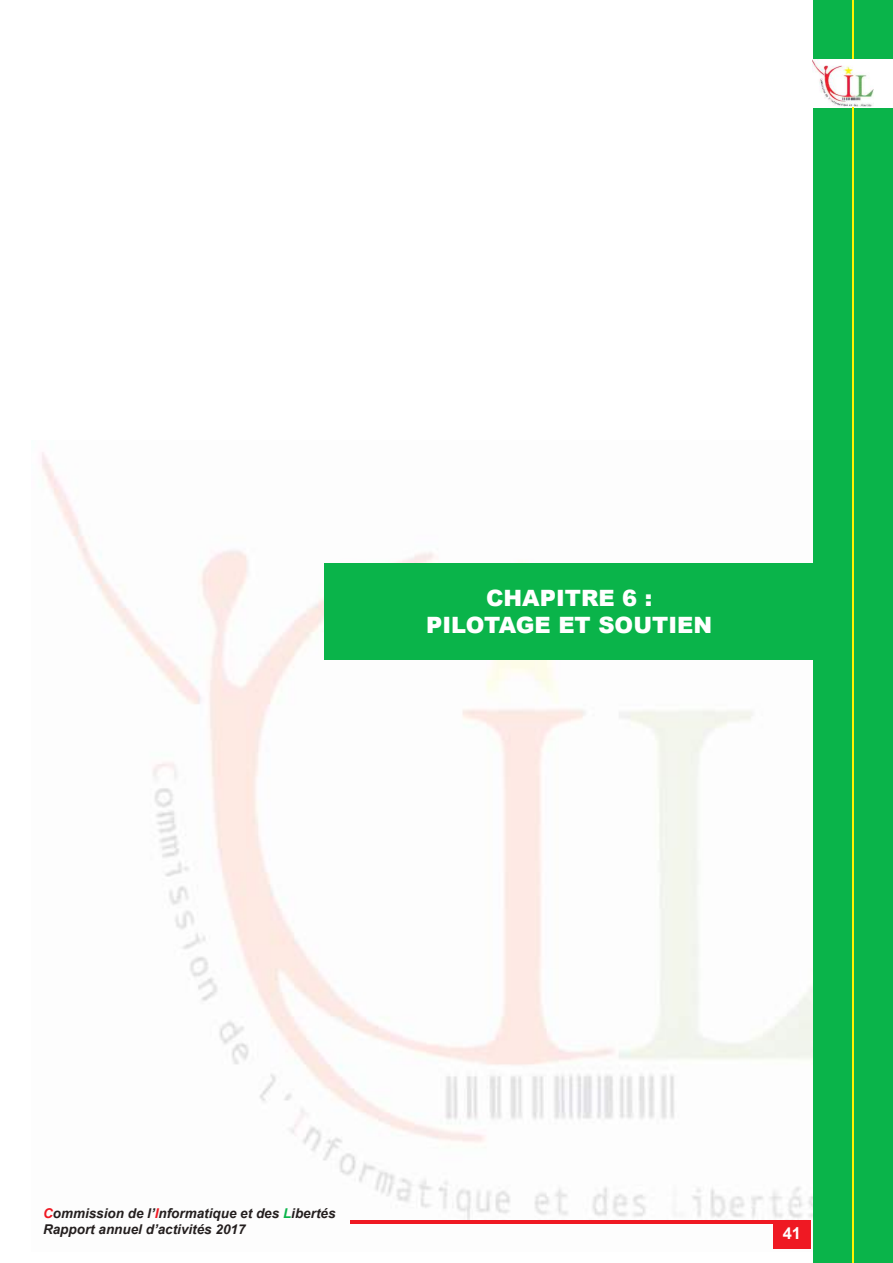
<style>
.page{position:relative;width:893px;height:1263px;background:#fff}
.page>*{position:absolute;margin:0;border:0;box-sizing:border-box;transform-origin:0 0}
.t1{font:900 22.5px/27px "Arial";color:#fff;text-align:center}
.t2{font:700 16.5px "Arial";color:#fff}
.t3{font:italic 700 13.5px/16.2px "Arial";color:#241f1f}
.s1{color:#ef1923}
.s2{color:#0ab44a}
</style>
<div class="page">
<img style="left:41px;top:452px;width:772px;height:797px">
<div style="left:813px;top:0;width:80px;height:1263px;background:#0ab44a"></div>
<div style="left:813px;top:59px;width:80px;height:49px;background:#fff"></div>
<hr style="left:852px;top:0;width:2px;height:1263px;background:#fff300">
<img style="left:812px;top:60px;width:62px;height:47px">
<div style="left:773px;top:1221px;width:37px;height:27px;background:#ef1923"></div>
<hr style="left:350px;top:1220px;width:460px;height:4px;background:#ef1923">
<div style="left:324px;top:563px;width:489px;height:97px;background:#0ab44a"></div>
<h1 class="t1" style="left:426px;top:584px;width:287px">CHAPITRE 6 :<br>PILOTAGE ET SOUTIEN</h1>
<p class="t3" style="left:43px;top:1205px;width:294px"><span class="s1">C</span>ommission de l’<span class="s1">I</span>nformatique et des <span class="s2">L</span>ibertés<br>Rapport annuel d’activités 2017</p>
<p class="t2" style="left:783px;top:1224px;width:20px">41</p>
</div>
